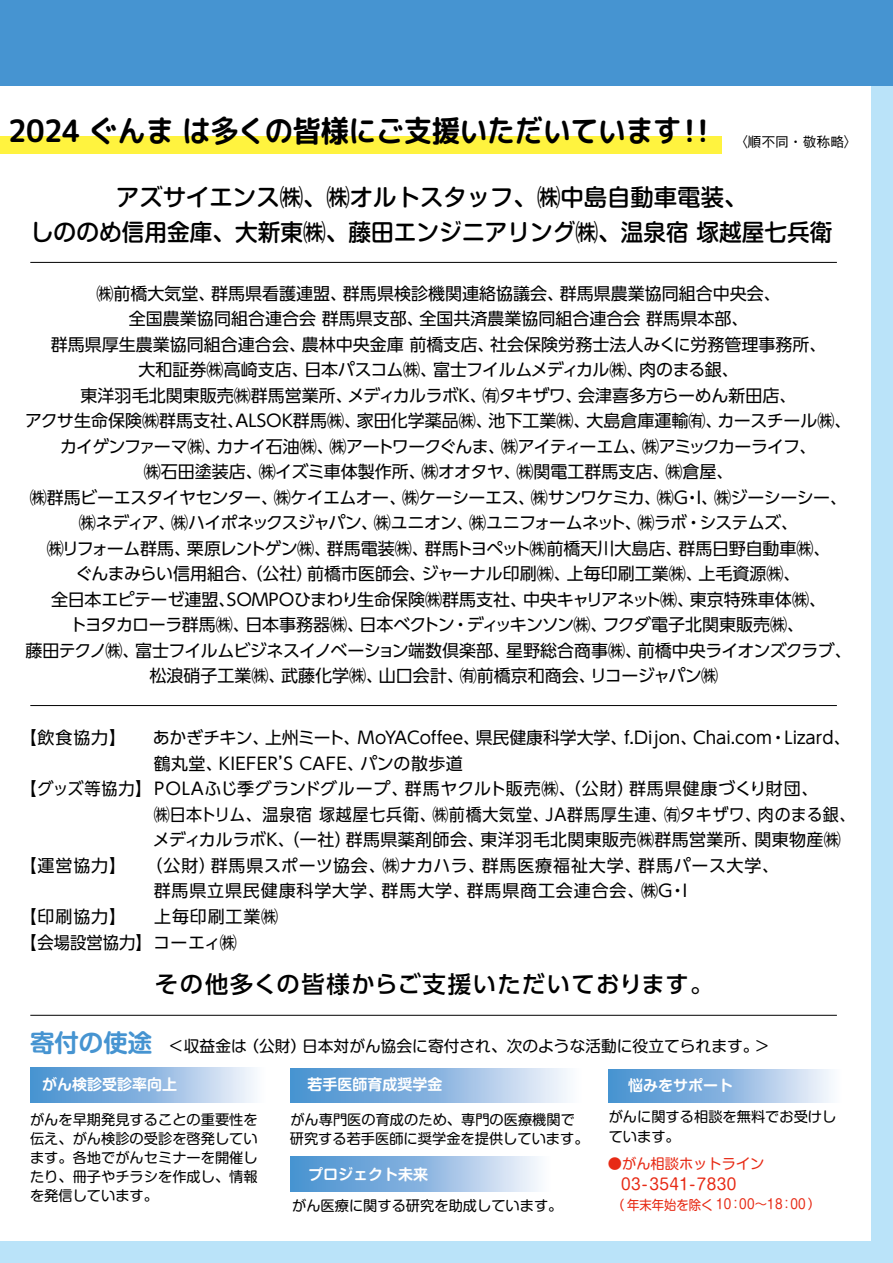
<style>
.page{position:relative;width:893px;height:1263px;background:#fff}
.page>*{position:absolute;margin:0;border:0;box-sizing:border-box;transform-origin:0 0}
.t1{font:30.9px "rounded mplus 1 p bold";letter-spacing:-.02em;color:#000;scale:.94 1}
.t2{font:500 23.4px/35.1px "Shin M Go Pro";color:#000;text-align:center}
.t3{font:500 23.4px "UD Shin Go Pro";letter-spacing:.06em;color:#000}
.t4{font:16.95px/25.5px "UD Shin Go Pro";color:#000;text-align:center}
.t5{font:16.95px "UD Shin Go Pro";letter-spacing:.05em;color:#000}
.t6{font:16.95px "UD Shin Go Pro";letter-spacing:.02em;color:#000}
.t7{font:16.95px "UD Shin Go Pro";letter-spacing:.05em;color:#000;scale:.94 1}
.t8{font:15.75px "Shin M Go Pro";color:#000}
.t9{font:15.6px "Shin M Go Pro";letter-spacing:.03em;color:#e72a15}
.t10{font:700 15px "Shin M Go Pro De";color:#fff}
.t11{font:14.25px/19px "Shin M Go Pro";color:#000}
.t12{font:14.25px "Shin M Go Pro";color:#e72a15}
.t13{font:500 13.8px "Gothic BBB Pro";color:#000}
.t14{font:13.35px "Shin M Go Pro";color:#e72a15;scale:.92 1}
.s1{font-family:"Shin M Go Pro De";font-weight:700;font-size:24.45px;color:#4694d1}
</style>
<div class="page">
<div style="left:872px;top:85px;width:21px;height:1178px;background:#bae3f9"></div>
<div style="left:0;top:136px;width:722px;height:18px;background:#fff33f"></div>
<div style="left:0;top:0;width:893px;height:85px;background:#4694d1"></div>
<div style="left:0;top:1242px;width:893px;height:21px;background:#bae3f9"></div>
<hr style="left:30px;top:262px;width:807px;height:1px;background:#000">
<hr style="left:30px;top:705px;width:807px;height:1px;background:#000">
<svg style="left:290px;top:1069px;width:278px;height:33px;background:#90bae2"></svg>
<svg style="left:30px;top:1067px;width:225px;height:35px;background:#91bae2"></svg>
<svg style="left:290px;top:1157px;width:249px;height:35px;background:#90bae2"></svg>
<svg style="left:609px;top:1069px;width:222px;height:33px;background:#91bae2"></svg>
<hr style="left:30px;top:1015px;width:807px;height:1px;background:#000">
<h1 class="t1" style="left:8px;top:109px;width:756px">2024 ぐんま は多くの皆様にご支援いただいています！！</h1>
<p class="t13" style="left:734px;top:131px;width:126px">〈順不同・敬称略〉</p>
<h2 class="t2" style="left:31px;top:177px;width:803px">アズサイエンス㈱、㈱オルトスタッフ、㈱中島自動車電装、<br>しののめ信用金庫、大新東㈱、藤田エンジニアリング㈱、温泉宿 塚越屋七兵衛</h2>
<p class="t4" style="left:25px;top:280px;width:828px">㈱前橋大気堂、群馬県看護連盟、群馬県検診機関連絡協議会、群馬県農業協同組合中央会、<br>全国農業協同組合連合会 群馬県支部、全国共済農業協同組合連合会 群馬県本部、<br>群馬県厚生農業協同組合連合会、農林中央金庫 前橋支店、社会保険労務士法人みくに労務管理事務所、<br>大和証券㈱高崎支店、日本パスコム㈱、富士フイルムメディカル㈱、肉のまる銀、<br>東洋羽毛北関東販売㈱群馬営業所、メディカルラボK、㈲タキザワ、会津喜多方らーめん新田店、<br>アクサ生命保険㈱群馬支社、ＡＬＳＯＫ群馬㈱、家田化学薬品㈱、池下工業㈱、大島倉庫運輸㈲、カースチール㈱、カイゲンファーマ㈱、カナイ石油㈱、㈱アートワークぐんま、㈱アイティーエム、㈱アミックカーライフ、<br>㈱石田塗装店、㈱イズミ車体製作所、㈱オオタヤ、㈱関電工群馬支店、㈱倉屋、<br>㈱群馬ビーエスタイヤセンター、㈱ケイエムオー、㈱ケーシーエス、㈱サンワケミカ、㈱Ｇ・Ｉ、㈱ジーシーシー、㈱ネディア、㈱ハイポネックスジャパン、㈱ユニオン、㈱ユニフォームネット、㈱ラボ・システムズ、<br>㈱リフォーム群馬、栗原レントゲン㈱、群馬電装㈱、群馬トヨペット㈱前橋天川大島店、群馬日野自動車㈱、<br>ぐんまみらい信用組合、（公社）前橋市医師会、ジャーナル印刷㈱、上毎印刷工業㈱、上毛資源㈱、<br>全日本エピテーゼ連盟、ＳＯMＰＯひまわり生命保険㈱群馬支社、中央キャリアネット㈱、東京特殊車体㈱、<br>トヨタカローラ群馬㈱、日本事務器㈱、日本ベクトン・ディッキンソン㈱、フクダ電子北関東販売㈱、<br>藤田テクノ㈱、富士フイルムビジネスイノベーション端数倶楽部、星野総合商事㈱、前橋中央ライオンズクラブ、松浪硝子工業㈱、武藤化学㈱、山口会計、㈲前橋京和商会、リコージャパン㈱</p>
<p class="t4" style="left:20px;top:725px;width:832px">【飲食協力】　 あかぎチキン、上州ミート、MoYACoffee、県民健康科学大学、f.Dijon、Chai.com・Lizard、</p>
<p class="t6" style="left:154px;top:750px;width:311px">鶴丸堂、KIEFER’S CAFE、パンの散歩道</p>
<p class="t4" style="left:20px;top:776px;width:800px">【グッズ等協力】ＰＯＬＡふじ季グランドグループ、群馬ヤクルト販売㈱、（公財）群馬県健康づくり財団、</p>
<p class="t7" style="left:154px;top:801px;width:748px">㈱日本トリム、温泉宿 塚越屋七兵衛、㈱前橋大気堂、ＪＡ群馬厚生連、㈲タキザワ、肉のまる銀、</p>
<p class="t6" style="left:153px;top:826px;width:690px">メディカルラボK、（一社）群馬県薬剤師会、東洋羽毛北関東販売㈱群馬営業所、関東物産㈱</p>
<p class="t5" style="left:20px;top:852px;width:761px">【運営協力】　　（公財）群馬県スポーツ協会、㈱ナカハラ、群馬医療福祉大学、群馬パース大学、</p>
<p class="t5" style="left:154px;top:877px;width:541px">群馬県立県民健康科学大学、群馬大学、群馬県商工会連合会、㈱Ｇ・Ｉ</p>
<p class="t5" style="left:20px;top:903px;width:260px">【印刷協力】　　上毎印刷工業㈱</p>
<p class="t4" style="left:20px;top:929px;width:218px">【会場設営協力】コーエィ㈱</p>
<h2 class="t3" style="left:155px;top:965px;width:560px">その他多くの皆様からご支援いただいております。</h2>
<p class="t8" style="left:30px;top:1033px;width:741px"><span class="s1">寄付の使途</span> ＜収益金は（公財）日本対がん協会に寄付され、次のような活動に役立てられます。＞</p>
<p class="t10" style="left:42px;top:1072px;width:136px">がん検診受診率向上</p>
<p class="t10" style="left:308px;top:1072px;width:136px">若手医師育成奨学金</p>
<p class="t11" style="left:30px;top:1108px;width:229px;text-align:justify">がんを早期発見することの重要性を伝え、がん検診の受診を啓発しています。各地でがんセミナーを開催したり、冊子やチラシを作成し、情報を発信しています。</p>
<p class="t11" style="left:290px;top:1108px;width:300px">がん専門医の育成のため、専門の医療機関で研究する若手医師に奨学金を提供しています。</p>
<p class="t10" style="left:308px;top:1162px;width:121px">プロジェクト未来</p>
<p class="t11" style="left:292px;top:1194px;width:272px">がん医療に関する研究を助成しています。</p>
<p class="t10" style="left:628px;top:1073px;width:106px">悩みをサポート</p>
<p class="t11" style="left:609px;top:1106px;width:229px">がんに関する相談を無料でお受けしています。</p>
<p class="t12" style="left:608px;top:1152px;width:158px">●がん相談ホットライン</p>
<p class="t9" style="left:621px;top:1172px;width:117px">03-3541-7830</p>
<p class="t14" style="left:612px;top:1193px;width:228px">（年末年始を除く 10：00～18：00 ）</p>
</div>
